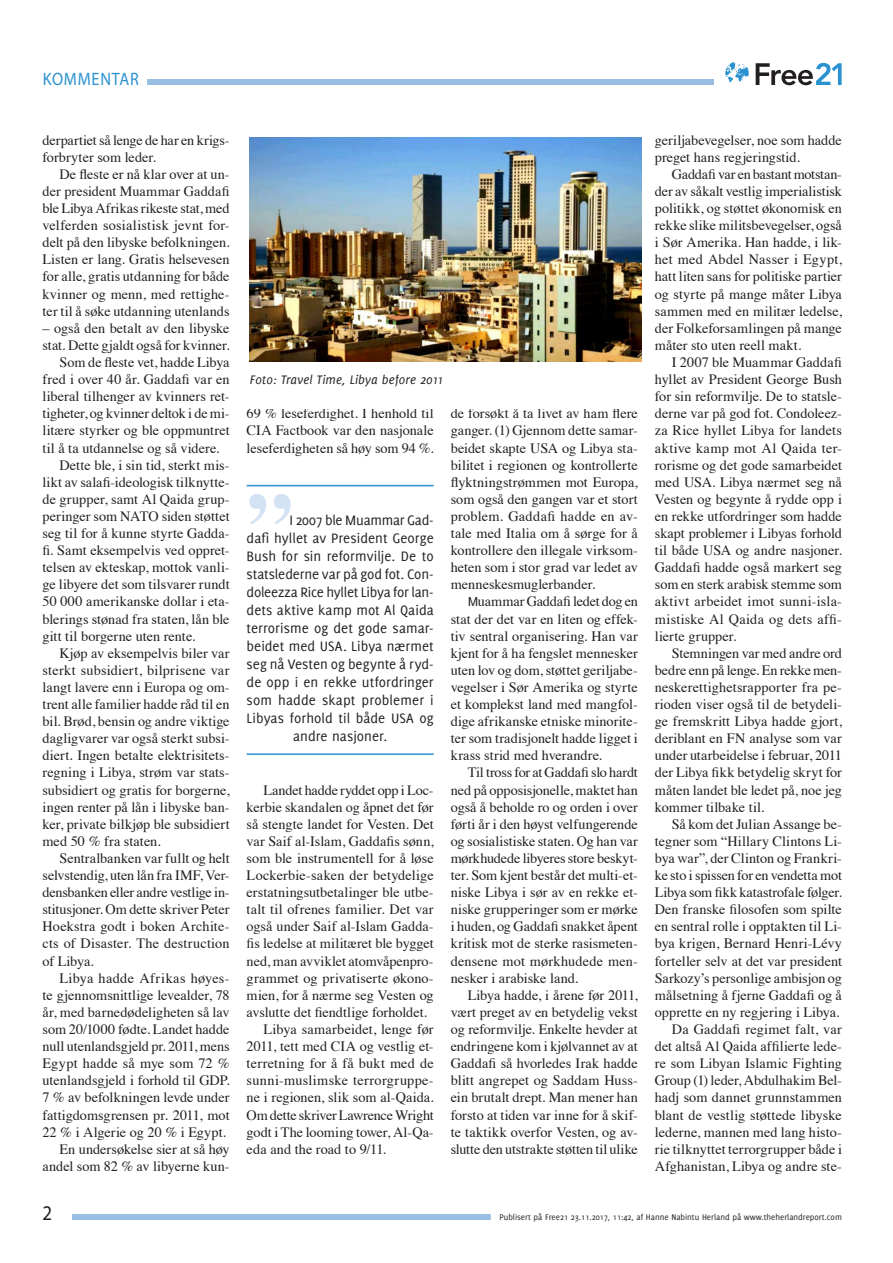
<style>
.page{position:relative;width:893px;height:1263px;background:#fff}
.page>*{position:absolute;margin:0;border:0;box-sizing:border-box;transform-origin:0 0}
.Zitat_neu{font:700 91.5px "Times";color:#d4e3f4}
.t1{font:21px "Myriad Pro";color:#231f20;scale:.9 1}
.Seitenrubrik{font:18px "Myriad Pro";letter-spacing:.05em;color:#2a92d0;scale:.9 1}
.Zitat_neu-2{font:15px "Delicious";color:#231f20}
.Zitat_neu-3{font:15px "Delicious";letter-spacing:-.02em;color:#231f20}
.t2{font:14.25px/17.1px "Times";color:#231f20;text-align:justify}
.Bildunterschrift{font:italic 13.5px "Delicious";letter-spacing:.005em;color:#231f20}
.Statuszeile_Deliciou{font:9px "Delicious";color:#231f20}
.s1{font-family:"Delicious Small Caps"}
</style>
<div class="page">
<div style="left:72px;top:1214px;width:766px;height:6px;background:#9abfe5"></div>
<div style="left:43px;top:79px;width:671px;height:6px;background:#9abfe5"></div>
<div style="left:491px;top:1212px;width:359px;height:12px;background:#fff"></div>
<hr style="left:247px;top:485px;width:187px;height:1px;background:#2a92d0">
<hr style="left:247px;top:753px;width:187px;height:2px;background:#2a92d0">
<div style="left:34px;top:75px;width:113px;height:15px;background:#fff"></div>
<svg style="left:756px;top:63px;width:86px;height:22px"></svg>
<svg style="left:725px;top:62px;width:24px;height:20px"></svg>
<img style="left:250px;top:138px;width:391px;height:223px">
<p class="Seitenrubrik" style="left:43px;top:68px;width:108px">KOMMENTAR</p>
<p class="t2" style="left:43px;top:130px;width:189px">derpartiet så lenge de har en krigs&shy;forbryter som leder.</p>
<p class="t2" style="left:43px;top:164px;width:189px;text-indent:17px">De fleste er nå klar over at un&shy;der president Muammar Gaddafi ble Libya Afrikas rikeste stat, med velferden sosialistisk jevnt for&shy;delt på den libyske befolkningen.<br>Listen er lang. Gratis helsevesen for alle, gratis utdanning for både kvinner og menn, med rettighe&shy;ter til å søke utdanning utenlands</p>
<p class="t2" style="left:43px;top:318px;width:189px">– også den betalt av den libyske stat. Dette gjaldt også for kvinner.</p>
<p class="t2" style="left:43px;top:352px;width:189px;text-indent:17px">Som de fleste vet, hadde Libya fred i over 40 år. Gaddafi var en liberal tilhenger av kvinners ret&shy;tigheter, og kvinner deltok i de mi&shy;litære styrker og ble oppmuntret til å ta utdannelse og så videre.</p>
<p class="t2" style="left:43px;top:455px;width:189px;text-indent:17px">Dette ble, i sin tid, sterkt mis&shy;likt av salafi-ideologisk tilknytte&shy;de grupper, samt Al Qaida grup&shy;peringer som NATO siden støttet seg til for å kunne styrte Gadda&shy;fi. Samt eksempelvis ved oppret&shy;telsen av ekteskap, mottok vanli&shy;ge libyere det som tilsvarer rundt 50 000 amerikanske dollar i eta&shy;blerings stønad fra staten, lån ble gitt til borgerne uten rente.</p>
<p class="t2" style="left:43px;top:643px;width:189px;text-indent:17px">Kjøp av eksempelvis biler var sterkt subsidiert, bilprisene var langt lavere enn i Europa og om&shy;trent alle familier hadde råd til en bil. Brød, bensin og andre viktige dagligvarer var også sterkt subsi&shy;diert. Ingen betalte elektrisitets&shy;regning i Libya, strøm var stats&shy;subsidiert og gratis for borgerne, ingen renter på lån i libyske ban&shy;ker, private bilkjøp ble subsidiert med 50 % fra staten.</p>
<p class="t2" style="left:43px;top:848px;width:189px;text-indent:17px">Sentralbanken var fullt og helt selvstendig, uten lån fra IMF, Ver&shy;densbanken eller andre vestlige in&shy;stitusjoner. Om dette skriver Peter Hoekstra godt i boken Archite&shy;cts of Disaster. The destruction of Libya.</p>
<p class="t2" style="left:43px;top:968px;width:189px;text-indent:17px">Libya hadde Afrikas høyes&shy;te gjennomsnittlige levealder, 78 år, med barnedødeligheten så lav som 20/1000 fødte. Landet hadde null utenlandsgjeld pr. 2011, mens Egypt hadde så mye som 72 % utenlandsgjeld i forhold til GDP.<br>7 % av befolkningen levde under fattigdomsgrensen pr. 2011, mot 22 % i Algerie og 20 % i Egypt.</p>
<p class="t2" style="left:43px;top:1139px;width:189px;text-align:right">En undersøkelse sier at så høy andel som 82 % av libyerne kun-</p>
<p class="Bildunterschrift" style="left:250px;top:371px;width:195px">Foto: Travel Time, Libya before 2011</p>
<p class="t2" style="left:247px;top:370px;width:189px">ne lese og skrive, sammenlignet</p>
<p class="t2" style="left:247px;top:404px;width:189px">69 % leseferdighet. I henhold til CIA Factbook var den nasjonale leseferdigheten så høy som 94 %.</p>
<p class="Zitat_neu" style="left:247px;top:390px;width:47px">„</p>
<p class="Zitat_neu-2" style="left:290px;top:511px;width:146px">I 2007 ble Muammar Gad-</p>
<p class="Zitat_neu-2" style="left:247px;top:529px;width:189px">dafi hyllet av President George</p>
<p class="Zitat_neu-2" style="left:247px;top:547px;width:189px">Bush for sin reformvilje. De to</p>
<p class="Zitat_neu-2" style="left:247px;top:565px;width:189px">statslederne var på god fot. Con-</p>
<p class="Zitat_neu-3" style="left:247px;top:583px;width:189px">doleezza Rice hyllet Libya for lan-</p>
<p class="Zitat_neu-2" style="left:247px;top:601px;width:189px">dets aktive kamp mot Al Qaida</p>
<p class="Zitat_neu-2" style="left:247px;top:619px;width:189px">terrorisme og det gode samar-</p>
<p class="Zitat_neu-2" style="left:247px;top:637px;width:189px">beidet med USA. Libya nærmet</p>
<p class="Zitat_neu-2" style="left:247px;top:655px;width:189px">seg nå Vesten og begynte å ryd-</p>
<p class="Zitat_neu-2" style="left:247px;top:673px;width:189px">de opp i en rekke utfordringer</p>
<p class="Zitat_neu-2" style="left:247px;top:691px;width:189px">som hadde skapt problemer i</p>
<p class="Zitat_neu-2" style="left:247px;top:709px;width:189px">Libyas forhold til både USA og</p>
<p class="Zitat_neu-2" style="left:293px;top:727px;width:96px">andre nasjoner.</p>
<p class="t2" style="left:247px;top:780px;width:189px;text-indent:17px">Landet hadde ryddet opp i Loc&shy;kerbie skandalen og åpnet det før så stengte landet for Vesten. Det var Saif al-Islam, Gaddafis sønn, som ble instrumentell for å løse Lockerbie-saken der betydelige erstatningsutbetalinger ble utbe&shy;talt til ofrenes familier. Det var også under Saif al-Islam Gadda&shy;fis ledelse at militæret ble bygget ned, man avviklet atomvåpenpro&shy;grammet og privatiserte økono&shy;mien, for å nærme seg Vesten og avslutte det fiendtlige forholdet.</p>
<p class="t2" style="left:247px;top:1019px;width:189px;text-indent:17px">Libya samarbeidet, lenge før 2011, tett med CIA og vestlig et&shy;terretning for å få bukt med de sunni-muslimske terrorgruppe&shy;ne i regionen, slik som al-Qaida.<br>Om dette skriver Lawrence Wright godt i The looming tower, Al-Qa&shy;eda and the road to 9/11.</p>
<p class="t2" style="left:451px;top:404px;width:189px">de forsøkt å ta livet av ham flere ganger. (1) Gjennom dette samar&shy;beidet skapte USA og Libya sta&shy;bilitet i regionen og kontrollerte flyktningstrømmen mot Europa, som også den gangen var et stort problem. Gaddafi hadde en av&shy;tale med Italia om å sørge for å kontrollere den illegale virksom&shy;heten som i stor grad var ledet av menneskesmuglerbander.</p>
<p class="t2" style="left:451px;top:592px;width:189px;text-indent:17px"><span class="s1">M</span>uammar Gaddafi ledet dog en stat der det var en liten og effek&shy;tiv sentral organisering. Han var kjent for å ha fengslet mennesker uten lov og dom, støttet geriljabe&shy;vegelser i Sør Amerika og styrte et komplekst land med mangfol&shy;dige afrikanske etniske minorite&shy;ter som tradisjonelt hadde ligget i krass strid med hverandre.</p>
<p class="t2" style="left:451px;top:763px;width:189px;text-indent:17px">Til tross for at Gaddafi slo hardt ned på opposisjonelle, maktet han også å beholde ro og orden i over førti år i den høyst velfungerende og sosialistiske staten. Og han var mørkhudede libyeres store beskyt&shy;ter. Som kjent består det multi-et&shy;niske Libya i sør av en rekke et&shy;niske grupperinger som er mørke i huden, og Gaddafi snakket åpent kritisk mot de sterke rasismeten&shy;densene mot mørkhudede men&shy;nesker i arabiske land.</p>
<p class="t2" style="left:451px;top:985px;width:189px;text-indent:17px">Libya hadde, i årene før 2011, vært preget av en betydelig vekst og reformvilje. Enkelte hevder at endringene kom i kjølvannet av at Gaddafi så hvorledes Irak hadde blitt angrepet og Saddam Huss&shy;ein brutalt drept. Man mener han forsto at tiden var inne for å skif&shy;te taktikk overfor Vesten, og av&shy;slutte den utstrakte støtten til ulike</p>
<p class="t2" style="left:655px;top:130px;width:189px">geriljabevegelser, noe som hadde preget hans regjeringstid.</p>
<p class="t2" style="left:655px;top:164px;width:189px;text-indent:17px">Gaddafi var en bastant motstan&shy;der av såkalt vestlig imperialistisk politikk, og støttet økonomisk en rekke slike militsbevegelser, også i Sør Amerika. Han hadde, i lik&shy;het med Abdel Nasser i Egypt, hatt liten sans for politiske partier og styrte på mange måter Libya sammen med en militær ledelse, der Folkeforsamlingen på mange måter sto uten reell makt.</p>
<p class="t2" style="left:655px;top:352px;width:189px;text-indent:17px">I 2007 ble Muammar Gaddafi hyllet av President George Bush for sin reformvilje. De to statsle&shy;derne var på god fot. Condoleez&shy;za Rice hyllet Libya for landets aktive kamp mot Al Qaida ter&shy;rorisme og det gode samarbeidet med USA. Libya nærmet seg nå Vesten og begynte å rydde opp i en rekke utfordringer som hadde skapt problemer i Libyas forhold til både USA og andre nasjoner.<br>Gaddafi hadde også markert seg som en sterk arabisk stemme som aktivt arbeidet imot sunni-isla&shy;mistiske Al Qaida og dets affi&shy;lierte grupper.</p>
<p class="t2" style="left:655px;top:643px;width:189px;text-indent:17px">Stemningen var med andre ord bedre enn på lenge. En rekke men&shy;neskerettighetsrapporter fra pe&shy;rioden viser også til de betydeli&shy;ge fremskritt Libya hadde gjort, deriblant en FN analyse som var under utarbeidelse i februar, 2011 der Libya fikk betydelig skryt for måten landet ble ledet på, noe jeg kommer tilbake til.</p>
<p class="t2" style="left:655px;top:814px;width:189px;text-indent:17px">Så kom det Julian Assange be&shy;tegner som “Hillary Clintons Li&shy;bya war”, der Clinton og Frankri&shy;ke sto i spissen for en vendetta mot Libya som fikk katastrofale følger.<br>Den franske filosofen som spilte en sentral rolle i opptakten til Li&shy;bya krigen, Bernard Henri-Lévy forteller selv at det var president Sarkozy’s personlige ambisjon og målsetning å fjerne Gaddafi og å opprette en ny regjering i Libya.</p>
<p class="t2" style="left:655px;top:1019px;width:189px;text-indent:17px">Da Gaddafi regimet falt, var det altså Al Qaida affilierte lede&shy;re som Libyan Islamic Fighting Group (1) leder, Abdulhakim Bel&shy;hadj som dannet grunnstammen blant de vestlig støttede libyske lederne, mannen med lang histo&shy;rie tilknyttet terrorgrupper både i Afghanistan, Libya og andre ste-</p>
<p class="t1" style="left:43px;top:1200px;width:12px">2</p>
<p class="Statuszeile_Deliciou" style="left:499px;top:1212px;width:344px">Publisert på Free21 23.11.2017, 11:42, af Hanne Nabintu Herland på www.theherlandreport.com</p>
</div>
